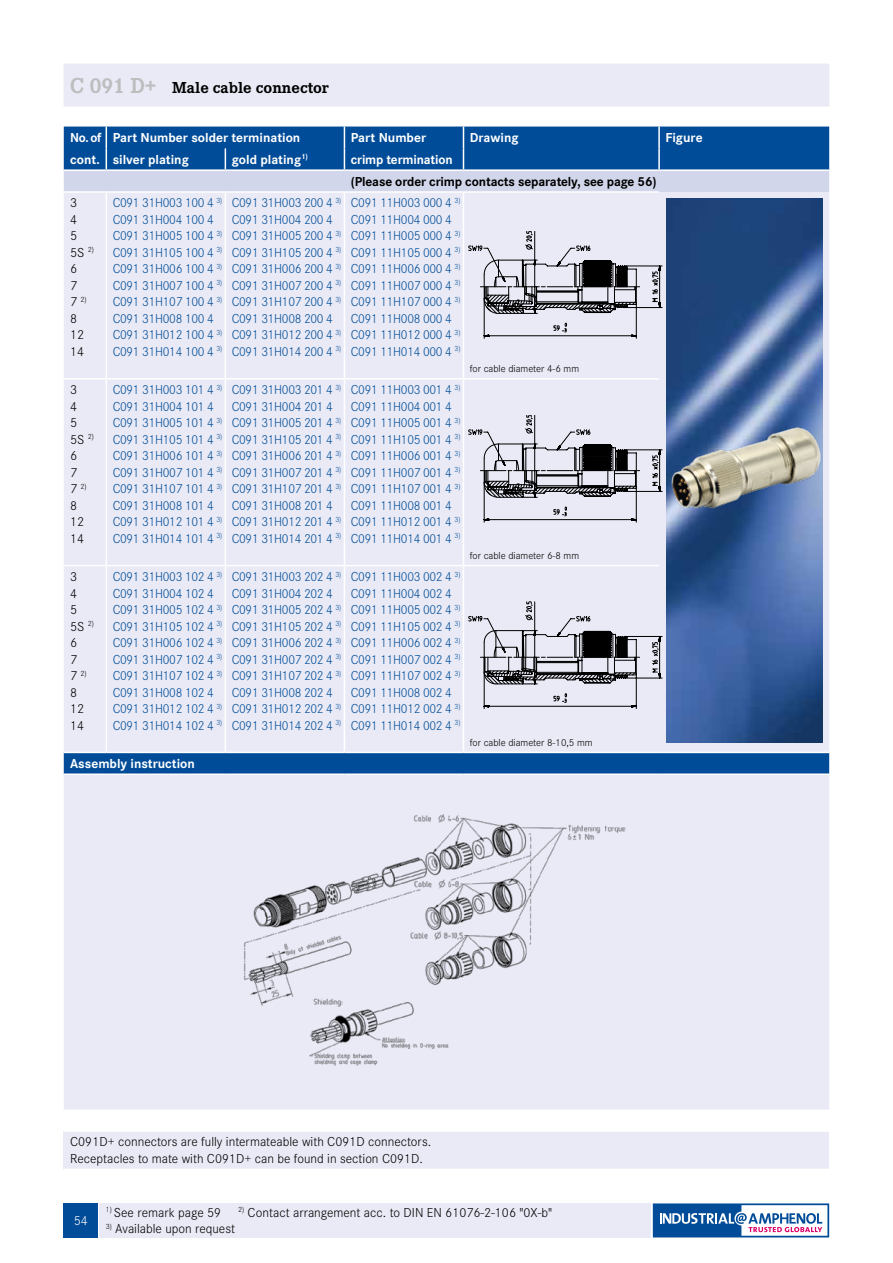
<style>
.page{position:relative;width:893px;height:1263px;background:#fff}
.page>*{position:absolute;margin:0;border:0;box-sizing:border-box;transform-origin:0 0}
.t1{font:700 16.5px "Corporate E";color:#000}
.t2{font:300 13.5px/16.5px "Corporate S";letter-spacing:-.025em;color:#004c98;scale:.96 1}
.t3{font:300 13.5px/16.5px "Corporate S";color:#000}
.t4{font:700 13.5px "Corporate S";color:#fff}
.t5{font:700 13.5px "Corporate S";letter-spacing:-.01em;color:#000}
.t6{font:300 13.5px "Corporate S";color:#fff}
.t7{font:300 10.5px "Corporate S";color:#000}
.t8{font:300 7.8px "Corporate S";color:#000}
.s1{font-size:22.5px;color:#bbbdbe}
.s2{font-size:13.5px}
</style>
<div class="page">
<svg style="left:653px;top:1203px;width:176px;height:34px"></svg>
<div style="left:64px;top:1203px;width:34px;height:34px;background:#004c98"></div>
<div style="left:99px;top:1203px;width:552px;height:34px;background:#e9eaf5"></div>
<div style="left:64px;top:192px;width:765px;height:917px;background:#e9eaf5"></div>
<svg style="left:64px;top:127px;width:765px;height:65px;background:#4579b3"></svg>
<hr style="left:658px;top:148px;width:2px;height:21px;background:#fff">
<hr style="left:64px;top:169px;width:42px;height:2px;background:#fff">
<hr style="left:106px;top:169px;width:119px;height:2px;background:#fff">
<hr style="left:225px;top:169px;width:119px;height:2px;background:#fff">
<hr style="left:344px;top:169px;width:119px;height:2px;background:#fff">
<hr style="left:463px;top:169px;width:196px;height:2px;background:#fff">
<hr style="left:659px;top:169px;width:170px;height:2px;background:#fff">
<hr style="left:64px;top:191px;width:42px;height:2px;background:#fff">
<hr style="left:106px;top:191px;width:119px;height:2px;background:#fff">
<hr style="left:106px;top:193px;width:1px;height:185px;background:#fff">
<hr style="left:225px;top:191px;width:119px;height:2px;background:#fff">
<hr style="left:225px;top:193px;width:1px;height:185px;background:#fff">
<hr style="left:344px;top:191px;width:119px;height:2px;background:#fff">
<hr style="left:344px;top:193px;width:1px;height:185px;background:#fff">
<hr style="left:463px;top:193px;width:1px;height:185px;background:#fff">
<hr style="left:64px;top:378px;width:42px;height:2px;background:#fff">
<hr style="left:106px;top:380px;width:1px;height:185px;background:#fff">
<hr style="left:225px;top:380px;width:1px;height:185px;background:#fff">
<hr style="left:344px;top:380px;width:1px;height:185px;background:#fff">
<hr style="left:463px;top:380px;width:1px;height:185px;background:#fff">
<hr style="left:64px;top:565px;width:42px;height:1px;background:#fff">
<hr style="left:106px;top:565px;width:119px;height:1px;background:#fff">
<hr style="left:106px;top:566px;width:1px;height:186px;background:#fff">
<hr style="left:225px;top:565px;width:119px;height:1px;background:#fff">
<hr style="left:225px;top:566px;width:1px;height:186px;background:#fff">
<hr style="left:344px;top:566px;width:1px;height:186px;background:#fff">
<hr style="left:463px;top:566px;width:1px;height:186px;background:#fff">
<hr style="left:64px;top:752px;width:42px;height:1px;background:#fff">
<hr style="left:106px;top:752px;width:119px;height:1px;background:#fff">
<hr style="left:225px;top:752px;width:119px;height:1px;background:#fff">
<hr style="left:344px;top:752px;width:119px;height:1px;background:#fff">
<hr style="left:463px;top:752px;width:196px;height:1px;background:#fff">
<hr style="left:659px;top:752px;width:170px;height:1px;background:#fff">
<hr style="left:64px;top:773px;width:42px;height:2px;background:#fff">
<hr style="left:106px;top:773px;width:119px;height:2px;background:#fff">
<hr style="left:225px;top:773px;width:119px;height:2px;background:#fff">
<hr style="left:344px;top:773px;width:119px;height:2px;background:#fff">
<hr style="left:463px;top:773px;width:196px;height:2px;background:#fff">
<hr style="left:659px;top:773px;width:170px;height:2px;background:#fff">
<hr style="left:463px;top:191px;width:196px;height:2px;background:#fff">
<hr style="left:106px;top:378px;width:119px;height:2px;background:#fff">
<hr style="left:225px;top:378px;width:119px;height:2px;background:#fff">
<hr style="left:344px;top:378px;width:119px;height:2px;background:#fff">
<hr style="left:463px;top:378px;width:196px;height:2px;background:#fff">
<hr style="left:344px;top:565px;width:119px;height:1px;background:#fff">
<hr style="left:463px;top:565px;width:196px;height:1px;background:#fff">
<div style="left:64px;top:64px;width:765px;height:42px;background:#e9eaf5"></div>
<img style="left:666px;top:199px;width:157px;height:543px">
<img style="left:657px;top:418px;width:172px;height:109px">
<svg style="left:469px;top:231px;width:193px;height:107px;background:#bdbec7"></svg>
<svg style="left:469px;top:415px;width:193px;height:107px;background:#bdbec7"></svg>
<svg style="left:469px;top:602px;width:193px;height:107px;background:#bebec7"></svg>
<img style="left:230px;top:799px;width:408px;height:275px">
<div style="left:64px;top:1131px;width:765px;height:38px;background:#e9eaf5"></div>
<hr style="left:64px;top:1130px;width:765px;height:2px;background:#fff">
<hr style="left:64px;top:1168px;width:765px;height:2px;background:#fff">
<p class="t1" style="left:70px;top:75px;width:260px"><span class="s1">C 091 D+</span> Male cable connector</p>
<p class="t4" style="left:70px;top:127px;width:232px">No. of Part Number solder termination</p>
<p class="t4" style="left:351px;top:127px;width:77px">Part Number</p>
<p class="t4" style="left:470px;top:127px;width:50px">Drawing</p>
<p class="t4" style="left:665px;top:127px;width:39px">Figure</p>
<p class="t4" style="left:70px;top:149px;width:120px">cont. silver plating</p>
<p class="t4" style="left:232px;top:149px;width:78px">gold plating<sup>1)</sup></p>
<p class="t4" style="left:351px;top:149px;width:103px">crimp termination</p>
<p class="t5" style="left:351px;top:170px;width:307px">(Please order crimp contacts separately, see page 56)</p>
<p class="t3" style="left:70px;top:194px;width:25px">3<br>4<br>5<br>5S <sup>2)<br></sup>6<br>7</p>
<p class="t8" style="left:70px;top:294px;width:18px"><span class="s2">7</span> 2)</p>
<p class="t3" style="left:70px;top:309px;width:16px">8<br>12<br>14</p>
<p class="t2" style="left:113px;top:194px;width:116px">C091 31H003 100 4 <sup>3)<br></sup>C091 31H004 100 4<br>C091 31H005 100 4 <sup>3)<br></sup>C091 31H105 100 4 <sup>3)<br></sup>C091 31H006 100 4 <sup>3)<br></sup>C091 31H007 100 4 <sup>3)<br></sup>C091 31H107 100 4 <sup>3)<br></sup>C091 31H008 100 4<br>C091 31H012 100 4 <sup>3)<br></sup>C091 31H014 100 4 <sup>3)</sup></p>
<p class="t2" style="left:232px;top:194px;width:116px">C091 31H003 200 4 <sup>3)<br></sup>C091 31H004 200 4<br>C091 31H005 200 4 <sup>3)<br></sup>C091 31H105 200 4 <sup>3)<br></sup>C091 31H006 200 4 <sup>3)<br></sup>C091 31H007 200 4 <sup>3)<br></sup>C091 31H107 200 4 <sup>3)<br></sup>C091 31H008 200 4<br>C091 31H012 200 4 <sup>3)<br></sup>C091 31H014 200 4 <sup>3)</sup></p>
<p class="t2" style="left:351px;top:194px;width:116px">C091 11H003 000 4 <sup>3)<br></sup>C091 11H004 000 4<br>C091 11H005 000 4 <sup>3)<br></sup>C091 11H105 000 4 <sup>3)<br></sup>C091 11H006 000 4 <sup>3)<br></sup>C091 11H007 000 4 <sup>3)<br></sup>C091 11H107 000 4 <sup>3)<br></sup>C091 11H008 000 4<br>C091 11H012 000 4 <sup>3)<br></sup>C091 11H014 000 4 <sup>3)</sup></p>
<p class="t3" style="left:70px;top:381px;width:25px">3<br>4<br>5<br>5S <sup>2)<br></sup>6<br>7</p>
<p class="t8" style="left:70px;top:481px;width:18px"><span class="s2">7</span> 2)</p>
<p class="t3" style="left:70px;top:496px;width:16px">8<br>12<br>14</p>
<p class="t3" style="left:70px;top:567px;width:25px">3<br>4<br>5<br>5S <sup>2)<br></sup>6<br>7</p>
<p class="t8" style="left:70px;top:667px;width:18px"><span class="s2">7</span> 2)</p>
<p class="t3" style="left:70px;top:683px;width:16px">8<br>12<br>14</p>
<p class="t2" style="left:113px;top:381px;width:116px">C091 31H003 101 4 <sup>3)<br></sup>C091 31H004 101 4<br>C091 31H005 101 4 <sup>3)<br></sup>C091 31H105 101 4 <sup>3)<br></sup>C091 31H006 101 4 <sup>3)<br></sup>C091 31H007 101 4 <sup>3)<br></sup>C091 31H107 101 4 <sup>3)<br></sup>C091 31H008 101 4<br>C091 31H012 101 4 <sup>3)<br></sup>C091 31H014 101 4 <sup>3)</sup></p>
<p class="t2" style="left:232px;top:381px;width:116px">C091 31H003 201 4 <sup>3)<br></sup>C091 31H004 201 4<br>C091 31H005 201 4 <sup>3)<br></sup>C091 31H105 201 4 <sup>3)<br></sup>C091 31H006 201 4 <sup>3)<br></sup>C091 31H007 201 4 <sup>3)<br></sup>C091 31H107 201 4 <sup>3)<br></sup>C091 31H008 201 4<br>C091 31H012 201 4 <sup>3)<br></sup>C091 31H014 201 4 <sup>3)</sup></p>
<p class="t2" style="left:351px;top:381px;width:116px">C091 11H003 001 4 <sup>3)<br></sup>C091 11H004 001 4<br>C091 11H005 001 4 <sup>3)<br></sup>C091 11H105 001 4 <sup>3)<br></sup>C091 11H006 001 4 <sup>3)<br></sup>C091 11H007 001 4 <sup>3)<br></sup>C091 11H107 001 4 <sup>3)<br></sup>C091 11H008 001 4<br>C091 11H012 001 4 <sup>3)<br></sup>C091 11H014 001 4 <sup>3)</sup></p>
<p class="t2" style="left:113px;top:567px;width:116px">C091 31H003 102 4 <sup>3)<br></sup>C091 31H004 102 4<br>C091 31H005 102 4 <sup>3)<br></sup>C091 31H105 102 4 <sup>3)<br></sup>C091 31H006 102 4 <sup>3)<br></sup>C091 31H007 102 4 <sup>3)<br></sup>C091 31H107 102 4 <sup>3)<br></sup>C091 31H008 102 4<br>C091 31H012 102 4 <sup>3)<br></sup>C091 31H014 102 4 <sup>3)</sup></p>
<p class="t2" style="left:232px;top:567px;width:116px">C091 31H003 202 4 <sup>3)<br></sup>C091 31H004 202 4<br>C091 31H005 202 4 <sup>3)<br></sup>C091 31H105 202 4 <sup>3)<br></sup>C091 31H006 202 4 <sup>3)<br></sup>C091 31H007 202 4 <sup>3)<br></sup>C091 31H107 202 4 <sup>3)<br></sup>C091 31H008 202 4<br>C091 31H012 202 4 <sup>3)<br></sup>C091 31H014 202 4 <sup>3)</sup></p>
<p class="t2" style="left:351px;top:567px;width:116px">C091 11H003 002 4 <sup>3)<br></sup>C091 11H004 002 4<br>C091 11H005 002 4 <sup>3)<br></sup>C091 11H105 002 4 <sup>3)<br></sup>C091 11H006 002 4 <sup>3)<br></sup>C091 11H007 002 4 <sup>3)<br></sup>C091 11H107 002 4 <sup>3)<br></sup>C091 11H008 002 4<br>C091 11H012 002 4 <sup>3)<br></sup>C091 11H014 002 4 <sup>3)</sup></p>
<p class="t4" style="left:70px;top:753px;width:126px">Assembly instruction</p>
<p class="t7" style="left:470px;top:362px;width:111px">for cable diameter 4-6 mm</p>
<p class="t7" style="left:470px;top:548px;width:111px">for cable diameter 6-8 mm</p>
<p class="t7" style="left:470px;top:735px;width:124px">for cable diameter 8-10,5 mm</p>
<p class="t3" style="left:70px;top:1133px;width:362px">C091D+ connectors are fully intermateable with C091D connectors.<br>Receptacles to mate with C091D+ can be found in section C091D.</p>
<p class="t6" style="left:74px;top:1211px;width:16px">54</p>
<p class="t3" style="left:106px;top:1203px;width:117px"><sup>1)</sup> See remark page 59</p>
<p class="t3" style="left:238px;top:1203px;width:316px"><sup>2)</sup> Contact arrangement acc. to DIN EN 61076-2-106 "0X-b"</p>
<p class="t3" style="left:106px;top:1219px;width:131px"><sup>3)</sup> Available upon request</p>
</div>
